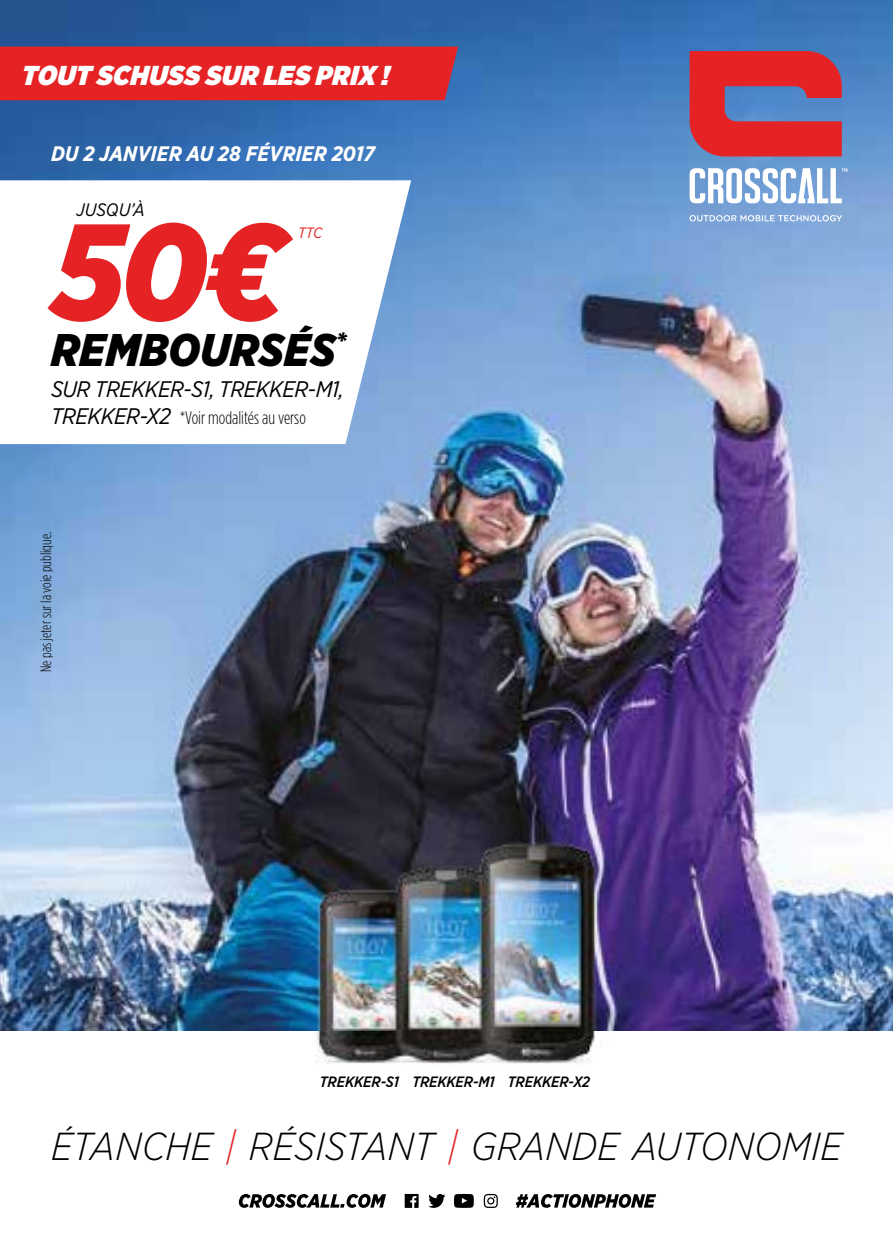
<style>
.page{position:relative;width:893px;height:1259px;background:#fff}
.page>*{position:absolute;margin:0;border:0;box-sizing:border-box;transform-origin:0 0}
.t1{font:italic 900 136.8px "Gotham Narrow";color:#e52325}
.t2{font:italic 900 45.6px "Gotham Narrow";color:#000}
.t3{font:italic 300 39px "Gotham Narrow";color:#000}
.t4{font:italic 900 27.3px "Gotham Narrow";color:#fff}
.t5{font:italic 22.5px "Gotham Narrow";letter-spacing:-.02em;color:#000}
.t6{font:italic 700 21px "Gotham Narrow";color:#fff}
.t7{font:300 18px "Gotham Condensed";color:#000}
.t8{font:italic 18px "Gotham Narrow";color:#000}
.t9{font:italic 500 15px "Gotham Narrow";letter-spacing:-.01em;color:#000}
.t10{font:300 15px "Gotham Condensed";color:#000}
.t11{font:italic 15px "Gotham Narrow";color:#e52325}
.s1{font-family:"Gotham Narrow";font-weight:400;font-style:italic;font-size:22.5px}
.s2{color:#e52325}
</style>
<div class="page">
<img style="left:0;top:0;width:893px;height:1031px">
<img style="left:619px;top:0;width:274px;height:274px">
<svg style="left:690px;top:168px;width:158px;height:35px"></svg>
<svg style="left:690px;top:51px;width:152px;height:105px;background:#be3c4f"></svg>
<svg style="left:691px;top:215px;width:151px;height:6px"></svg>
<div style="left:0;top:47px;width:458px;height:53px;background:#e52325"></div>
<img style="left:249px;top:814px;width:424px;height:251px">
<svg style="left:0;top:180px;width:411px;height:264px"></svg>
<svg style="left:239px;top:1194px;width:147px;height:13px"></svg>
<svg style="left:516px;top:1194px;width:140px;height:13px"></svg>
<svg style="left:428px;top:1194px;width:17px;height:13px"></svg>
<svg style="left:454px;top:1194px;width:20px;height:13px"></svg>
<svg style="left:405px;top:1194px;width:14px;height:14px"></svg>
<svg style="left:484px;top:1194px;width:14px;height:14px"></svg>
<p class="t4" style="left:20px;top:56px;width:378px">TOUTSCHUSSSUR LESPRIX !</p>
<p class="t6" style="left:51px;top:140px;width:326px">DU 2 JANVIER AU 28 FÉVRIER 2017</p>
<p class="t8" style="left:77px;top:199px;width:70px">JUSQU’À</p>
<h1 class="t1" style="left:51px;top:182px;width:235px">50€</h1>
<p class="t11" style="left:298px;top:223px;width:26px">TTC</p>
<p class="t2" style="left:51px;top:320px;width:297px">REMBOURSÉS<sup>*</sup></p>
<p class="t5" style="left:51px;top:375px;width:294px">SUR TREKKER-S1, TREKKER-M1,</p>
<p class="t7" style="left:51px;top:408px;width:256px"><span class="s1">TREKKER-X2</span> *Voir modalités au verso</p>
<p class="t10" style="left:37px;top:672px;width:141px;rotate:-90deg">Ne pas jeter sur la voie publique.</p>
<p class="t9" style="left:320px;top:1072px;width:272px">TREKKER-S1 TREKKER-M1 TREKKER-X2</p>
<p class="t3" style="left:51px;top:1122px;width:792px">ÉTANCHE <span class="s2">|</span> RÉSISTANT <span class="s2">|</span> GRANDE AUTONOMIE</p>
</div>
